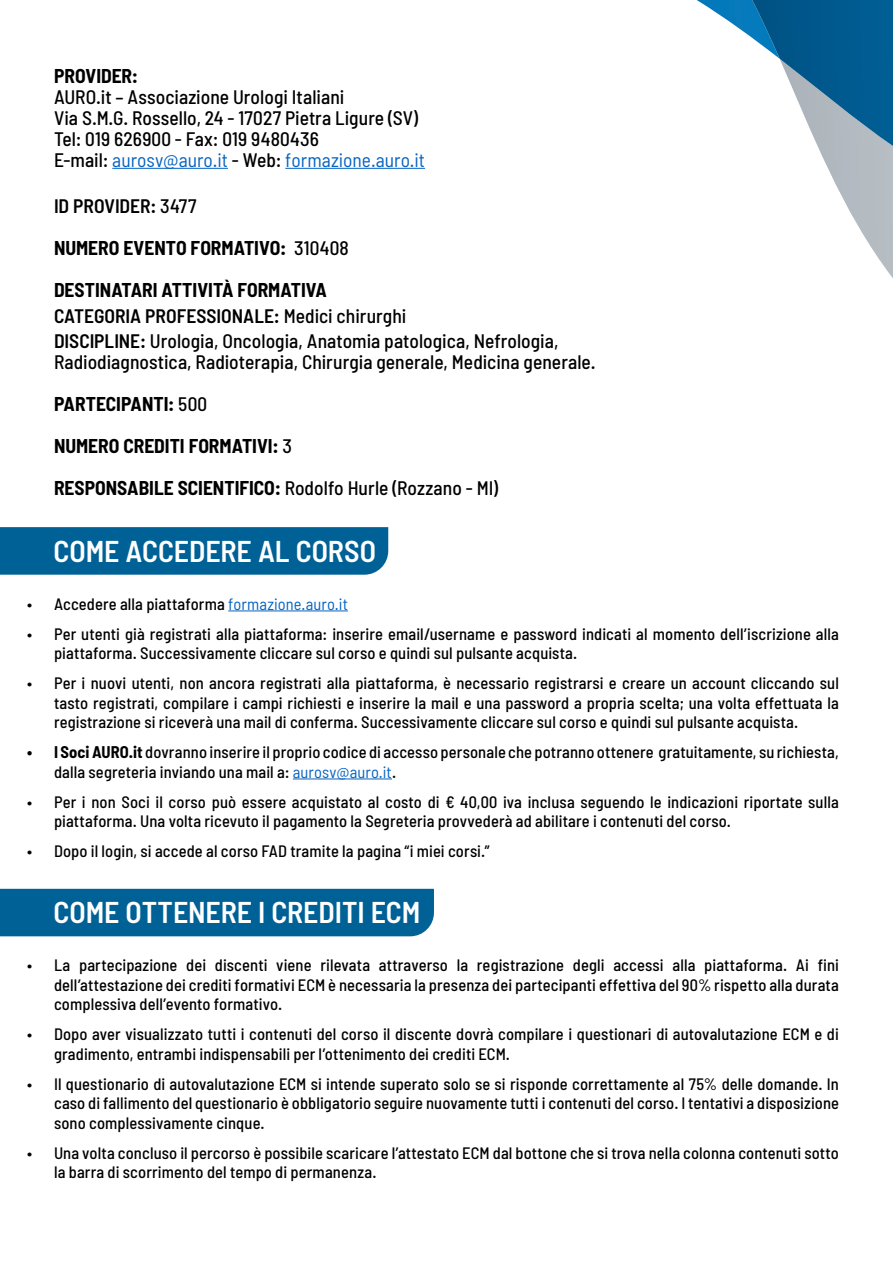
<style>
.page{position:relative;width:893px;height:1263px;background:#fff}
.page>*{position:absolute;margin:0;border:0;box-sizing:border-box;transform-origin:0 0}
.t1{font:600 semi-condensed 30px "Barlow";letter-spacing:-.005em;color:#fff}
.t2{font:500 semi-condensed 19.5px/21px "Barlow";color:#000}
.t3{font:700 semi-condensed 19.5px/42px "Barlow";color:#000}
.t4{font:500 semi-condensed 16.5px/19.5px "Barlow";letter-spacing:.005em;color:#000}
.s1{font-weight:400;color:#0563c1}
.s2{font-weight:600}
.s3{font-weight:500}
.s4{font-weight:700}
</style>
<div class="page">
<div style="left:0;top:527px;width:388px;height:48px;background:#006197"></div>
<div style="left:0;top:889px;width:434px;height:47px;background:#006197"></div>
<hr style="left:112px;top:168px;width:116px;height:1px;background:#0563c1">
<hr style="left:285px;top:168px;width:140px;height:1px;background:#0563c1">
<hr style="left:228px;top:610px;width:120px;height:1px;background:#0563c1">
<hr style="left:293px;top:778px;width:99px;height:1px;background:#0563c1">
<svg style="left:697px;top:0;width:196px;height:278px"></svg>
<img style="left:752px;top:0;width:141px;height:146px">
<p class="t3" style="left:54px;top:54px;width:86px">PROVIDER:</p>
<p class="t2" style="left:54px;top:86px;width:372px">AURO.it – Associazione Urologi Italiani<br>Via S.M.G. Rossello, 24 - 17027 Pietra Ligure (SV)<br>Tel: 019 626900 - Fax: 019 9480436<br>E-mail: <span class="s1">aurosv@auro.it</span> - Web: <span class="s1">formazione.auro.it</span></p>
<p class="t3" style="left:54px;top:185px;width:296px"><span class="s2">ID PROVIDER:</span> <span class="s3">3477<br></span>NUMERO EVENTO FORMATIVO: <span class="s3">310408<br></span>DESTINATARI ATTIVITÀ FORMATIVA</p>
<p class="t2" style="left:54px;top:303px;width:506px;line-height:25.5px"><span class="s2">CATEGORIA PROFESSIONALE:</span> Medici chirurghi<br><span class="s2">DISCIPLINE:</span> Urologia, Oncologia, Anatomia patologica, Nefrologia,</p>
<p class="t2" style="left:54px;top:341px;width:543px;line-height:42px">Radiodiagnostica, Radioterapia, Chirurgia generale, Medicina generale.<br><span class="s4">PARTECIPANTI:</span> 500<br><span class="s4">NUMERO CREDITI FORMATIVI:</span> 3<br><span class="s4">RESPONSABILE SCIENTIFICO:</span> Rodolfo Hurle (Rozzano - MI)</p>
<h1 class="t1" style="left:54px;top:532px;width:324px">COME ACCEDERE AL CORSO</h1>
<p class="t4" style="left:27px;top:594px;width:322px">• Accedere alla piattaforma <span class="s1">formazione.auro.it</span></p>
<p class="t4" style="left:54px;top:624px;width:786px;text-indent:-27px">• Per utenti già registrati alla piattaforma: inserire email/username e password indicati al momento dell’iscrizione alla piattaforma. Successivamente cliccare sul corso e quindi sul pulsante acquista.</p>
<p class="t4" style="left:54px;top:673px;width:786px;text-align:justify;text-indent:-27px">• Per i nuovi utenti, non ancora registrati alla piattaforma, è necessario registrarsi e creare un account cliccando sul tasto registrati, compilare i campi richiesti e inserire la mail e una password a propria scelta; una volta effettuata la registrazione si riceverà una mail di conferma. Successivamente cliccare sul corso e quindi sul pulsante acquista.</p>
<p class="t4" style="left:54px;top:742px;width:786px;text-indent:-27px"><span class="s4">• I Soci AURO.it</span> dovranno inserire il proprio codice di accesso personale che potranno ottenere gratuitamente, su richiesta, dalla segreteria inviando una mail a: <span class="s1">aurosv@auro.it</span>.</p>
<p class="t4" style="left:54px;top:792px;width:786px;text-indent:-27px">• Per i non Soci il corso può essere acquistato al costo di € 40,00 iva inclusa seguendo le indicazioni riportate sulla piattaforma. Una volta ricevuto il pagamento la Segreteria provvederà ad abilitare i contenuti del corso.</p>
<p class="t4" style="left:27px;top:841px;width:464px">• Dopo il login, si accede al corso FAD tramite la pagina “i miei corsi.”</p>
<h1 class="t1" style="left:54px;top:894px;width:368px">COME OTTENERE I CREDITI ECM</h1>
<p class="t4" style="left:54px;top:955px;width:786px;text-align:justify;text-indent:-27px">• La partecipazione dei discenti viene rilevata attraverso la registrazione degli accessi alla piattaforma. Ai fini dell’attestazione dei crediti formativi ECM è necessaria la presenza dei partecipanti effettiva del 90% rispetto alla durata complessiva dell’evento formativo.</p>
<p class="t4" style="left:54px;top:1024px;width:786px;text-indent:-27px">• Dopo aver visualizzato tutti i contenuti del corso il discente dovrà compilare i questionari di autovalutazione ECM e di gradimento, entrambi indispensabili per l’ottenimento dei crediti ECM.</p>
<p class="t4" style="left:54px;top:1074px;width:786px;text-align:justify;text-indent:-27px">• Il questionario di autovalutazione ECM si intende superato solo se si risponde correttamente al 75% delle domande. In caso di fallimento del questionario è obbligatorio seguire nuovamente tutti i contenuti del corso. I tentativi a disposizione sono complessivamente cinque.</p>
<p class="t4" style="left:54px;top:1143px;width:786px;text-indent:-27px">• Una volta concluso il percorso è possibile scaricare l’attestato ECM dal bottone che si trova nella colonna contenuti sotto la barra di scorrimento del tempo di permanenza.</p>
</div>
